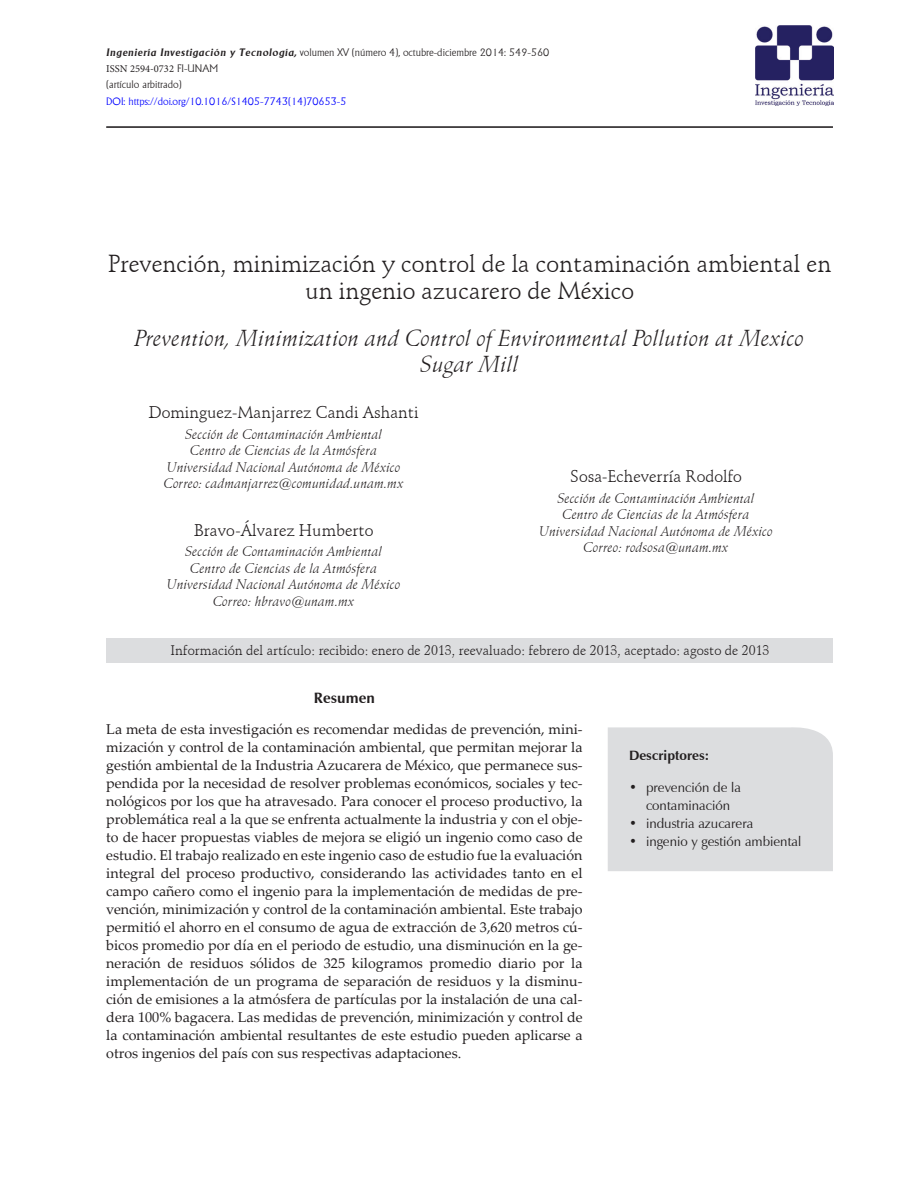
<style>
.page{position:relative;width:918px;height:1188px;background:#fff}
.page>*{position:absolute;margin:0;border:0;box-sizing:border-box;transform-origin:0 0}
.t1{font:24px/27px "Schneidler BT";color:#231f20;text-align:center}
.t2{font:italic 22.5px/25.5px "Schneidler BT";color:#231f20;text-align:center}
.t3{font:16.5px "Schneidler BT";color:#231f20}
.t4{font:700 15px "Zapf Humanist 601 BT";color:#231f20}
.t5{font:14.25px/18px "Palatino Linotype";color:#231f20;text-align:justify}
.t6{font:italic 13.5px/16.5px "Schneidler BT";color:#231f20;text-align:center}
.t7{font:13.5px "Schneidler BT";color:#231f20}
.t8{font:13.5px/18px "Zapf Humanist 601 BT";color:#231f20;text-align:center}
.t9{font:700 13.5px "Zapf Humanist 601 BT";color:#231f20}
.t10{font:300 10.5px "Adelon";color:#231f20}
.t11{font:300 10.5px "Adelon";color:#00f}
.t12{font:10.5px "Minion Pro";color:#231f20}
.s1{font-weight:600;font-style:italic}
.s2{font-family:"Adelon";font-weight:300}
</style>
<div class="page">
<hr style="left:106px;top:127px;width:727px;height:1px;background:#231f20">
<img style="left:755px;top:25px;width:78px;height:81px">
<div style="left:608px;top:727px;width:225px;height:144px;background:#dcdddf"></div>
<div style="left:107px;top:638px;width:726px;height:25px;background:#dcdddf"></div>
<p class="t10" style="left:106px;top:46px;width:445px"><span class="s1">Ingeniería Investigación y Tecnología,</span> volumen XV (número 4), octubre-diciembre 2014: 549-560</p>
<p class="t12" style="left:106px;top:61px;width:113px">ISSN 2594-0732 <span class="s2">FI-UNAM</span></p>
<p class="t10" style="left:106px;top:79px;width:77px">(artículo arbitrado)</p>
<p class="t11" style="left:106px;top:95px;width:242px">DOI: https://doi.org/10.1016/S1405-7743(14)70653-5</p>
<h1 class="t1" style="left:108px;top:251px;width:725px">Prevención, minimización y control de la contaminación ambiental en un ingenio azucarero de México</h1>
<h2 class="t2" style="left:135px;top:326px;width:671px">Prevention, Minimization and Control of Environmental Pollution at Mexico<br>Sugar Mill</h2>
<p class="t3" style="left:149px;top:402px;width:271px">Dominguez-Manjarrez Candi Ashanti</p>
<p class="t6" style="left:164px;top:426px;width:241px">Sección de Contaminación Ambiental<br>Centro de Ciencias de la Atmósfera Universidad Nacional Autónoma de México Correo: cadmanjarrez@comunidad.unam.mx</p>
<p class="t3" style="left:194px;top:520px;width:181px">Bravo-Álvarez Humberto</p>
<p class="t6" style="left:167px;top:544px;width:235px">Sección de Contaminación Ambiental Centro de Ciencias de la Atmósfera Universidad Nacional Autónoma de México Correo: hbravo@unam.mx</p>
<p class="t3" style="left:570px;top:466px;width:173px">Sosa-Echeverría Rodolfo</p>
<p class="t6" style="left:539px;top:490px;width:235px">Sección de Contaminación Ambiental Centro de Ciencias de la Atmósfera Universidad Nacional Autónoma de México Correo: rodsosa@unam.mx</p>
<p class="t7" style="left:170px;top:642px;width:601px">Información del artículo: recibido: enero de 2013, reevaluado: febrero de 2013, aceptado: agosto de 2013</p>
<p class="t4" style="left:314px;top:688px;width:62px">Resumen</p>
<p class="t5" style="left:106px;top:720px;width:478px">La meta de esta investigación es recomendar medidas de prevención, mini&shy;mización y control de la contaminación ambiental, que permitan mejorar la gestión ambiental de la Industria Azucarera de México, que permanece sus&shy;pendida por la necesidad de resolver problemas económicos, sociales y tec&shy;nológicos por los que ha atravesado. Para conocer el proceso productivo, la problemática real a la que se enfrenta actualmente la industria y con el obje&shy;to de hacer propuestas viables de mejora se eligió un ingenio como caso de estudio. El trabajo realizado en este ingenio caso de estudio fue la evaluación integral del proceso productivo, considerando las actividades tanto en el campo cañero como el ingenio para la implementación de medidas de pre&shy;vención, minimización y control de la contaminación ambiental. Este trabajo permitió el ahorro en el consumo de agua de extracción de 3,620 metros cú&shy;bicos promedio por día en el periodo de estudio, una disminución en la ge&shy;neración de residuos sólidos de 325 kilogramos promedio diario por la implementación de un programa de separación de residuos y la disminu&shy;ción de emisiones a la atmósfera de partículas por la instalación de una cal&shy;dera 100% bagacera. Las medidas de prevención, minimización y control de la contaminación ambiental resultantes de este estudio pueden aplicarse a otros ingenios del país con sus respectivas adaptaciones.</p>
<p class="t9" style="left:629px;top:747px;width:82px">Descriptores:</p>
<p class="t8" style="left:629px;top:778px;width:113px">• prevención de la contaminación</p>
<p class="t8" style="left:629px;top:814px;width:126px">• industria azucarera</p>
<p class="t8" style="left:629px;top:832px;width:174px">• ingenio y gestión ambiental</p>
</div>
